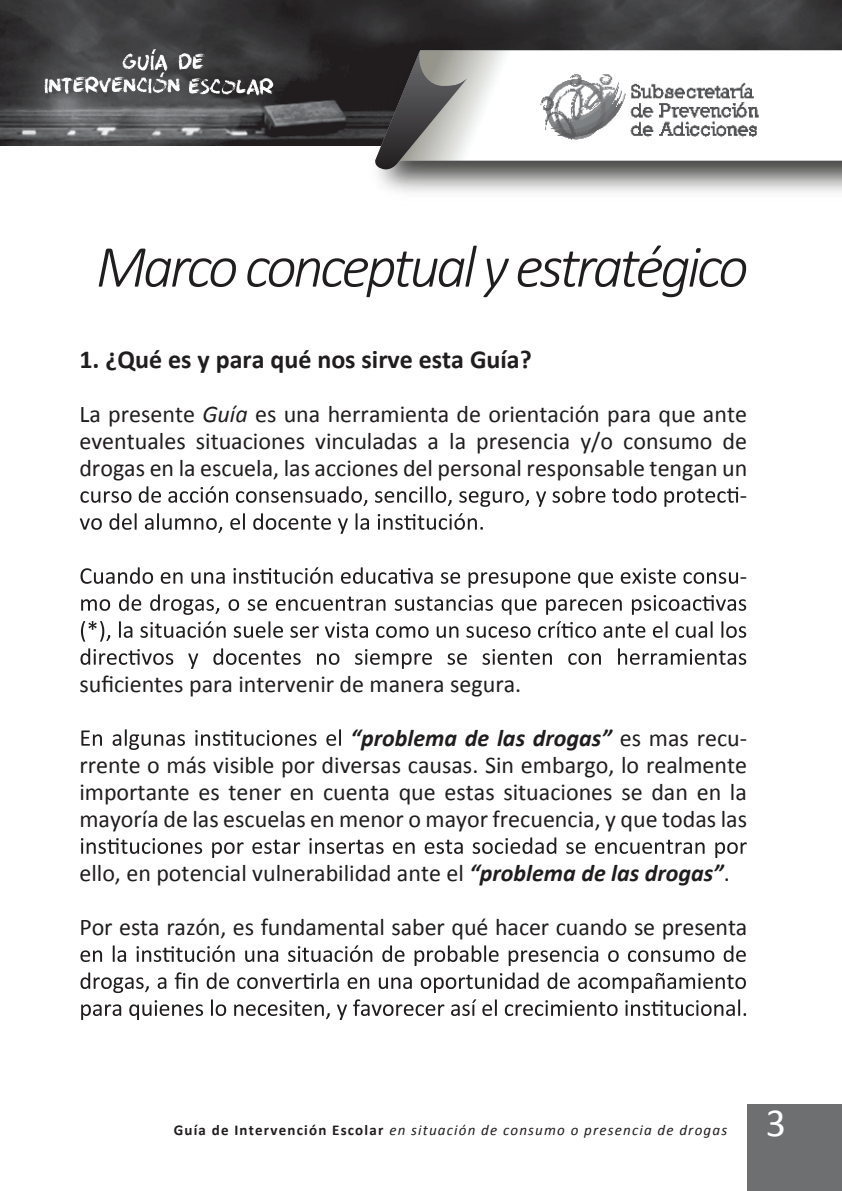
<style>
.page{position:relative;width:842px;height:1191px;background:#fff}
.page>*{position:absolute;margin:0;border:0;box-sizing:border-box;transform-origin:0 0}
.t1{font:italic 300 60px "Calibri";letter-spacing:-.06em;color:#201d1e}
.t2{font:40px "Calibri";color:#fff}
.t3{font:700 26px "Calibri";color:#201d1e}
.t4{font:24px/27px "Calibri";color:#201d1e;text-align:right}
.t5{font:italic 15px "Calibri";letter-spacing:.08em;color:#201d1e}
.s1{font-style:italic}
.s2{font-weight:700;font-style:italic}
.s3{font-weight:700;font-style:normal}
</style>
<div class="page">
<img style="left:0;top:0;width:842px;height:145px">
<div style="left:747px;top:1104px;width:95px;height:87px;background:#6d6f71"></div>
<img style="left:359px;top:33px;width:483px;height:160px">
<svg style="left:467px;top:50px;width:375px;height:111px"></svg>
<svg style="left:375px;top:50px;width:92px;height:120px;background:#6e6d6c"></svg>
<img style="left:526px;top:56px;width:248px;height:102px">
<svg style="left:80px;top:486px;width:658px;height:21px"></svg>
<svg style="left:80px;top:513px;width:403px;height:21px"></svg>
<svg style="left:81px;top:567px;width:657px;height:21px"></svg>
<svg style="left:81px;top:594px;width:665px;height:21px"></svg>
<svg style="left:81px;top:621px;width:665px;height:20px"></svg>
<svg style="left:81px;top:648px;width:665px;height:21px"></svg>
<svg style="left:81px;top:729px;width:260px;height:21px"></svg>
<svg style="left:81px;top:837px;width:666px;height:21px"></svg>
<svg style="left:80px;top:945px;width:666px;height:21px"></svg>
<svg style="left:81px;top:972px;width:665px;height:21px"></svg>
<svg style="left:81px;top:999px;width:665px;height:21px"></svg>
<svg style="left:44px;top:49px;width:229px;height:46px;background:#666667"></svg>
<p class="t1" style="left:96px;top:229px;width:654px">Marco conceptual y estratégico</p>
<p class="t3" style="left:79px;top:342px;width:454px">1. ¿Qué es y para qué nos sirve esta Guía?</p>
<p class="t4" style="left:79px;top:400px;width:669px">La presente <span class="s1">Guía</span> es una herramienta de orientación para que ante eventuales situaciones vinculadas a la presencia y/o consumo de drogas en la escuela, las acciones del personal responsable tengan un -</p>
<p class="t4" style="left:740px;top:562px;width:9px">-</p>
<p class="t4" style="left:79px;top:670px;width:443px">suficientes para intervenir de manera segura.</p>
<p class="t4" style="left:79px;top:724px;width:669px;text-align:justify;text-indent:271px"><span class="s2">“problema de las drogas”</span> es mas recu&shy;rrente o más visible por diversas causas. Sin embargo, lo realmente importante es tener en cuenta que estas situaciones se dan en la mayoría de las escuelas en menor o mayor frecuencia, y que todas las</p>
<p class="t4" style="left:79px;top:859px;width:652px">ello, en potencial vulnerabilidad ante el <span class="s2">“problema de las drogas”</span>.</p>
<p class="t4" style="left:79px;top:913px;width:669px">Por esta razón, es fundamental saber qué hacer cuando se presenta</p>
<p class="t5" style="left:174px;top:1119px;width:555px"><span class="s3">Guía de Intervención Escolar</span> en situación de consumo o presencia de drogas</p>
<p class="t2" style="left:766px;top:1097px;width:22px">3</p>
</div>
